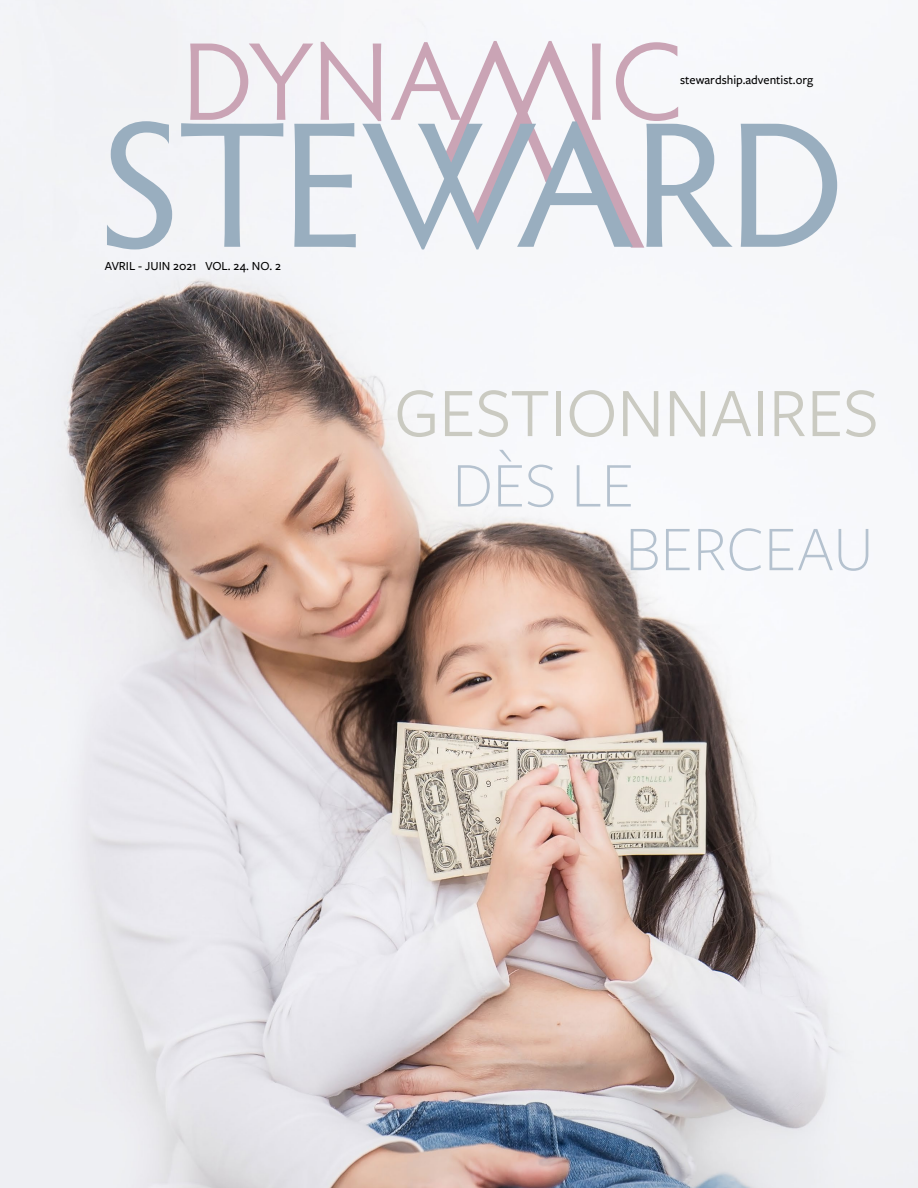
<style>
.page{position:relative;width:918px;height:1188px;background:#fff}
.page>*{position:absolute;margin:0;border:0;box-sizing:border-box;transform-origin:0 0}
.t1{font:72px "Freight Sans Pro";color:#cacac1}
.t2{font:300 66px/63.8px "Freight Sans Pro";color:#b5c2cf}
.t3{font:500 12.75px "Freight Sans Pro";color:#000}
</style>
<div class="page">
<img style="left:0;top:0;width:918px;height:1188px">
<svg style="left:107px;top:121px;width:65px;height:128px"></svg>
<svg style="left:181px;top:40px;width:552px;height:209px"></svg>
<svg style="left:741px;top:124px;width:96px;height:123px"></svg>
<p class="t3" style="left:105px;top:258px;width:177px">AVRIL - JUIN 2021 VOL. 24. NO. 2</p>
<p class="t3" style="left:680px;top:71px;width:135px">stewardship.adventist.org</p>
<h1 class="t1" style="left:394px;top:365px;width:486px">GESTIONNAIRES</h1>
<h2 class="t2" style="left:625px;top:451px;width:249px;text-indent:-173px">DÈS LE<br>BERCEAU</h2>
</div>
